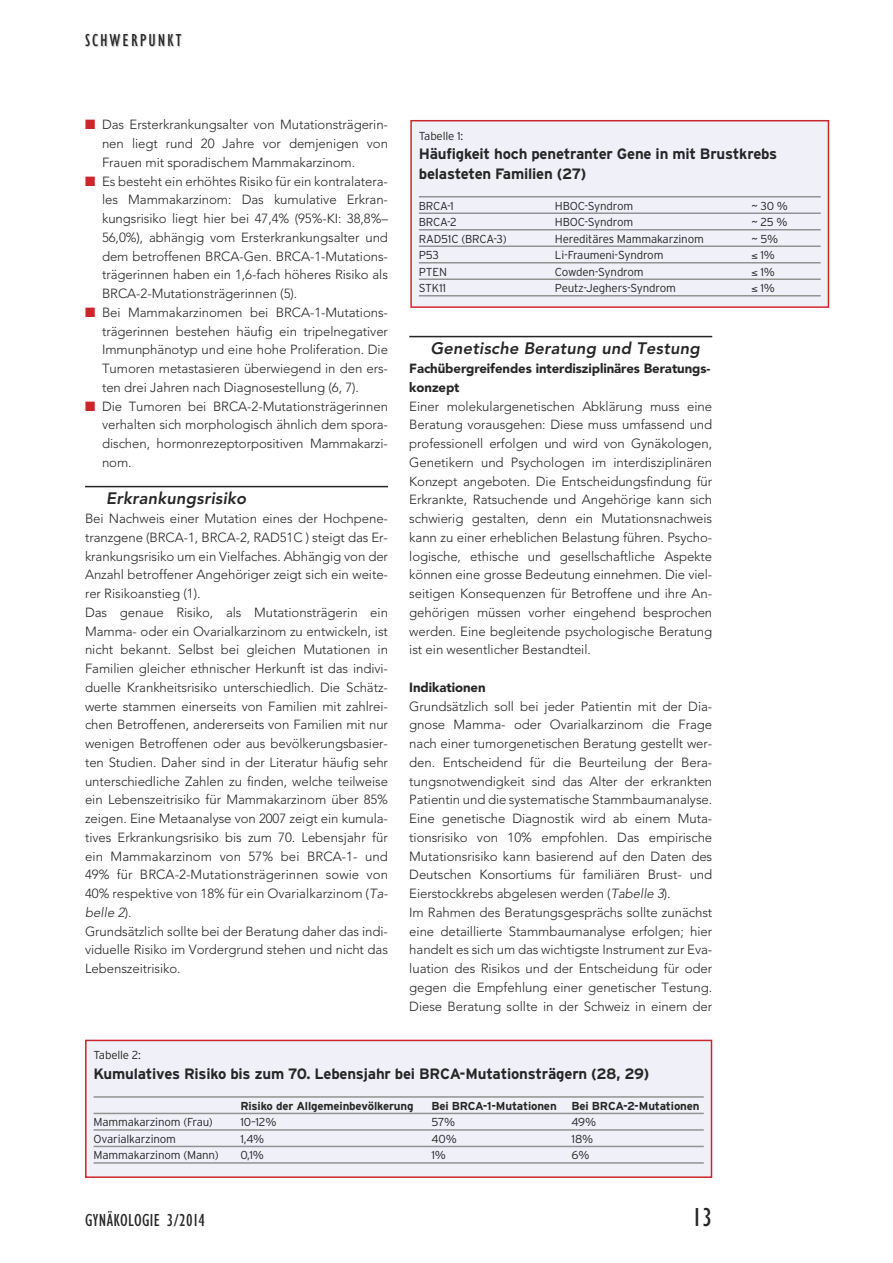
<style>
.page{position:relative;width:893px;height:1263px;background:#fff}
.page>*{position:absolute;margin:0;border:0;box-sizing:border-box;transform-origin:0 0}
.t1{font:condensed 27px "Gill Sans";color:#272627}
.t2{font:condensed 18px "Gill Sans";letter-spacing:.02em;color:#272627}
.t3{font:condensed 18px "Gill Sans";letter-spacing:.11em;color:#272627}
.t4{font:italic 800 16.5px "Avenir";letter-spacing:.01em;color:#272627}
.t5{font:700 15px/19.5px "Interstate";letter-spacing:-.015em;color:#272627}
.t6{font:300 13.2px/18.8px "Avenir";letter-spacing:-.005em;color:#272627;text-align:justify}
.t7{font:900 13.2px/18.8px "Avenir";letter-spacing:-.005em;color:#272627}
.t8{font:300 11.55px "Interstate";letter-spacing:-.015em;color:#272627}
.t9{font:700 11.55px "Interstate";letter-spacing:-.015em;color:#272627}
.s1{color:#cc262b}
.s2{font-style:italic}
</style>
<div class="page">
<hr style="left:85px;top:486px;width:303px;height:1px;background:#272627">
<hr style="left:409px;top:336px;width:303px;height:1px;background:#272627">
<div style="left:412px;top:121px;width:416px;height:185px;background:#eff0f8"></div>
<div style="left:410px;top:120px;width:419px;height:188px;border:2px solid #cc262b"></div>
<hr style="left:419px;top:196px;width:402px;height:1px;background:#939393">
<hr style="left:419px;top:212px;width:402px;height:2px;background:#939393">
<hr style="left:419px;top:229px;width:402px;height:1px;background:#939393">
<hr style="left:419px;top:245px;width:402px;height:2px;background:#939393">
<hr style="left:419px;top:262px;width:402px;height:1px;background:#939393">
<hr style="left:419px;top:278px;width:402px;height:2px;background:#939393">
<hr style="left:419px;top:295px;width:402px;height:1px;background:#939393">
<div style="left:87px;top:1041px;width:624px;height:135px;background:#eff0f8"></div>
<div style="left:85px;top:1040px;width:627px;height:138px;border:2px solid #cc262b"></div>
<hr style="left:94px;top:1096px;width:610px;height:2px;background:#939393">
<hr style="left:94px;top:1113px;width:610px;height:1px;background:#939393">
<hr style="left:94px;top:1129px;width:610px;height:2px;background:#939393">
<hr style="left:94px;top:1146px;width:610px;height:1px;background:#939393">
<hr style="left:94px;top:1162px;width:610px;height:2px;background:#939393">
<h2 class="t3" style="left:85px;top:33px;width:98px">SCHWERPUNKT</h2>
<p class="t6" style="left:102px;top:115px;width:287px;text-indent:-17px"><span class="s1">■</span> Das Ersterkrankungsalter von Mutationsträgerin&shy;nen liegt rund 20 Jahre vor demjenigen von Frauen mit sporadischem Mammakarzinom.</p>
<p class="t6" style="left:102px;top:172px;width:287px;text-indent:-17px"><span class="s1">■</span> Es besteht ein erhöhtes Risiko für ein kontralatera&shy;les Mammakarzinom: Das kumulative Erkran&shy;kungsrisiko liegt hier bei 47,4% (95%-KI: 38,8%– 56,0%), abhängig vom Ersterkrankungsalter und dem betroffenen BRCA-Gen. BRCA-1-Mutations&shy;trägerinnen haben ein 1,6-fach höheres Risiko als BRCA-2-Mutationsträgerinnen (5).</p>
<p class="t6" style="left:102px;top:303px;width:287px;text-indent:-17px"><span class="s1">■</span> Bei Mammakarzinomen bei BRCA-1-Mutations&shy;trägerinnen bestehen häufig ein tripelnegativer Immunphänotyp und eine hohe Proliferation. Die Tumoren metastasieren überwiegend in den ers&shy;ten drei Jahren nach Diagnosestellung (6, 7).</p>
<p class="t6" style="left:102px;top:397px;width:287px;text-indent:-17px"><span class="s1">■</span> Die Tumoren bei BRCA-2-Mutationsträgerinnen verhalten sich morphologisch ähnlich dem spora&shy;dischen, hormonrezeptorpositiven Mammakarzi&shy;nom.</p>
<p class="t4" style="left:106px;top:489px;width:141px">Erkrankungsrisiko</p>
<p class="t6" style="left:85px;top:509px;width:304px;text-align:left">Bei Nachweis einer Mutation eines der Hochpene&shy;tranzgene (BRCA-1, BRCA-2, RAD51C ) steigt das Er&shy;krankungsrisiko um ein Vielfaches. Abhängig von der Anzahl betroffener Angehöriger zeigt sich ein weite&shy;rer Risikoanstieg (1).<br>Das genaue Risiko, als Mutationsträgerin ein Mamma- oder ein Ovarialkarzinom zu entwickeln, ist nicht bekannt. Selbst bei gleichen Mutationen in Familien gleicher ethnischer Herkunft ist das indivi&shy;duelle Krankheitsrisiko unterschiedlich. Die Schätz&shy;werte stammen einerseits von Familien mit zahlrei&shy;chen Betroffenen, andererseits von Familien mit nur wenigen Betroffenen oder aus bevölkerungsbasier&shy;ten Studien. Daher sind in der Literatur häufig sehr unterschiedliche Zahlen zu finden, welche teilweise ein Lebenszeitrisiko für Mammakarzinom über 85% zeigen. Eine Metaanalyse von 2007 zeigt ein kumula&shy;tives Erkrankungsrisiko bis zum 70. Lebensjahr für ein Mammakarzinom von 57% bei BRCA-1- und 49% für BRCA-2-Mutationsträgerinnen sowie von 40% respektive von 18% für ein Ovarialkarzinom (<span class="s2">Ta&shy;belle 2</span>).<br>Grundsätzlich sollte bei der Beratung daher das indi&shy;viduelle Risiko im Vordergrund stehen und nicht das Lebenszeitrisiko.</p>
<p class="t8" style="left:419px;top:129px;width:46px">Tabelle 1:</p>
<p class="t5" style="left:419px;top:144px;width:360px">Häufigkeit hoch penetranter Gene in mit Brustkrebs belasteten Familien (27)</p>
<p class="t8" style="left:419px;top:199px;width:37px">BRCA-1</p>
<p class="t8" style="left:555px;top:199px;width:80px">HBOC-Syndrom</p>
<p class="t8" style="left:751px;top:199px;width:38px">~30%</p>
<p class="t8" style="left:419px;top:215px;width:39px">BRCA-2</p>
<p class="t8" style="left:555px;top:215px;width:80px">HBOC-Syndrom</p>
<p class="t8" style="left:751px;top:215px;width:38px">~25%</p>
<p class="t8" style="left:419px;top:232px;width:89px">RAD51C (BRCA-3)</p>
<p class="t8" style="left:555px;top:232px;width:150px">Hereditäres Mammakarzinom</p>
<p class="t8" style="left:751px;top:232px;width:28px">~ 5%</p>
<p class="t8" style="left:419px;top:248px;width:22px">P53</p>
<p class="t8" style="left:555px;top:248px;width:110px">Li-Fraumeni-Syndrom</p>
<p class="t8" style="left:751px;top:248px;width:25px">≤ 1%</p>
<p class="t8" style="left:419px;top:265px;width:30px">PTEN</p>
<p class="t8" style="left:555px;top:265px;width:90px">Cowden-Syndrom</p>
<p class="t8" style="left:751px;top:265px;width:25px">≤ 1%</p>
<p class="t8" style="left:419px;top:281px;width:29px">STK11</p>
<p class="t8" style="left:555px;top:281px;width:122px">Peutz-Jeghers-Syndrom</p>
<p class="t8" style="left:751px;top:281px;width:25px">≤ 1%</p>
<p class="t4" style="left:431px;top:339px;width:271px">Genetische Beratung und Testung</p>
<p class="t7" style="left:409px;top:359px;width:303px">Fachübergreifendes interdisziplinäres Beratungs&shy;konzept</p>
<p class="t6" style="left:409px;top:397px;width:304px">Einer molekulargenetischen Abklärung muss eine Beratung vorausgehen: Diese muss umfassend und professionell erfolgen und wird von Gynäkologen, Genetikern und Psychologen im interdisziplinären Konzept angeboten. Die Entscheidungsfindung für Erkrankte, Ratsuchende und Angehörige kann sich schwierig gestalten, denn ein Mutationsnachweis kann zu einer erheblichen Belastung führen. Psycho&shy;logische, ethische und gesellschaftliche Aspekte können eine grosse Bedeutung einnehmen. Die viel&shy;seitigen Konsequenzen für Betroffene und ihre An&shy;gehörigen müssen vorher eingehend besprochen werden. Eine begleitende psychologische Beratung ist ein wesentlicher Bestandteil.</p>
<p class="t7" style="left:409px;top:677px;width:78px">Indikationen</p>
<p class="t6" style="left:409px;top:697px;width:304px;text-align:left">Grundsätzlich soll bei jeder Patientin mit der Dia&shy;gnose Mamma- oder Ovarialkarzinom die Frage nach einer tumorgenetischen Beratung gestellt wer&shy;den. Entscheidend für die Beurteilung der Bera&shy;tungsnotwendigkeit sind das Alter der erkrankten Patientin und die systematische Stammbaumanalyse.<br>Eine genetische Diagnostik wird ab einem Muta&shy;tionsrisiko von 10% empfohlen. Das empirische Mutationsrisiko kann basierend auf den Daten des Deutschen Konsortiums für familiären Brust- und Eierstockkrebs abgelesen werden (<span class="s2">Tabelle 3</span>).<br>Im Rahmen des Beratungsgesprächs sollte zunächst eine detaillierte Stammbaumanalyse erfolgen; hier handelt es sich um das wichtigste Instrument zur Eva&shy;luation des Risikos und der Entscheidung für oder gegen die Empfehlung einer genetischer Testung.<br>Diese Beratung sollte in der Schweiz in einem der</p>
<p class="t8" style="left:94px;top:1048px;width:49px">Tabelle 2:</p>
<p class="t5" style="left:94px;top:1064px;width:557px">Kumulatives Risiko bis zum 70. Lebensjahr bei BRCA-Mutationsträgern (28, 29)</p>
<p class="t9" style="left:240px;top:1099px;width:175px">Risiko der Allgemeinbevölkerung</p>
<p class="t9" style="left:431px;top:1099px;width:127px">Bei BRCA-1-Mutationen</p>
<p class="t9" style="left:572px;top:1099px;width:129px">Bei BRCA-2-Mutationen</p>
<p class="t8" style="left:94px;top:1115px;width:121px">Mammakarzinom (Frau)</p>
<p class="t8" style="left:240px;top:1115px;width:38px">10–12%</p>
<p class="t8" style="left:431px;top:1115px;width:25px">57%</p>
<p class="t8" style="left:572px;top:1115px;width:26px">49%</p>
<p class="t8" style="left:94px;top:1132px;width:84px">Ovarialkarzinom</p>
<p class="t8" style="left:240px;top:1132px;width:25px">1,4%</p>
<p class="t8" style="left:431px;top:1132px;width:27px">40%</p>
<p class="t8" style="left:572px;top:1132px;width:23px">18%</p>
<p class="t8" style="left:94px;top:1148px;width:127px">Mammakarzinom (Mann)</p>
<p class="t8" style="left:240px;top:1148px;width:25px">0,1%</p>
<p class="t8" style="left:431px;top:1148px;width:16px">1%</p>
<p class="t8" style="left:572px;top:1148px;width:19px">6%</p>
<h2 class="t2" style="left:85px;top:1213px;width:122px">GYNÄKOLOGIE 3/2014</h2>
<h1 class="t1" style="left:692px;top:1207px;width:22px">13</h1>
</div>
